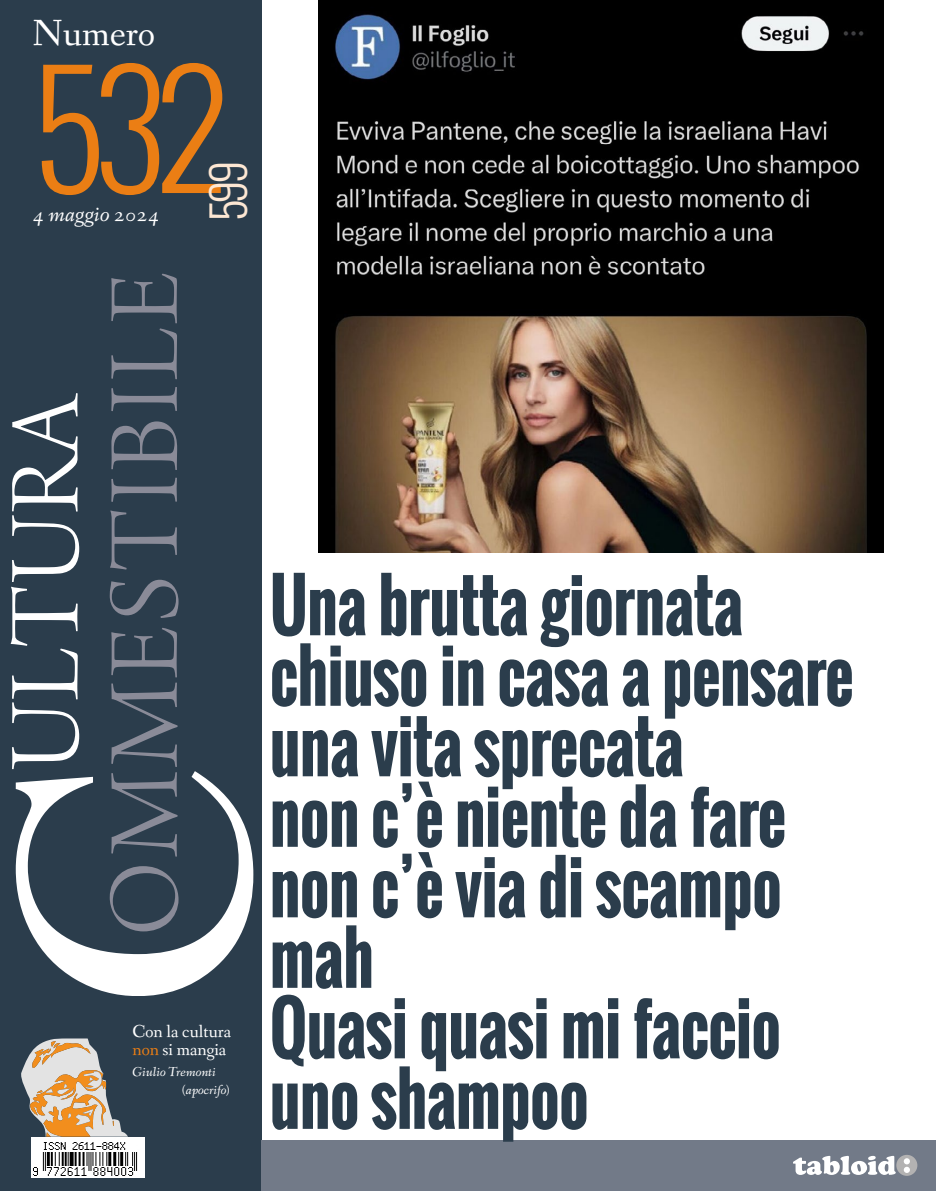
<style>
.page{position:relative;width:936px;height:1191px;background:#fff}
.page>*{position:absolute;margin:0;border:0;box-sizing:border-box;transform-origin:0 0}
.t1{font:300 152.55px "Oswald";color:#eb7e14}
.t2{font:700 71.1px/70.5px "Oswald";letter-spacing:-.01em;color:#2b3d4c;scale:.88 1}
.t3{font:300 45px "Oswald";color:#fde7d3}
.t4{font:37.5px "Fanwood Text";color:#fff}
.t5{font:italic 22.5px "Fanwood Text";color:#fff}
.t6{font:18px/18px "Fanwood Text";color:#fff}
.t7{font:italic 13.5px/18px "Fanwood Text";color:#fff}
.s1{color:#eb7e14}
</style>
<div class="page">
<div style="left:0;top:0;width:261px;height:1191px;background:#2b3d4c"></div>
<svg style="left:11px;top:393px;width:68px;height:376px"></svg>
<svg style="left:111px;top:628px;width:66px;height:139px"></svg>
<svg style="left:110px;top:580px;width:68px;height:38px"></svg>
<svg style="left:110px;top:510px;width:67px;height:59px"></svg>
<svg style="left:111px;top:477px;width:66px;height:25px"></svg>
<svg style="left:111px;top:421px;width:66px;height:49px"></svg>
<svg style="left:111px;top:387px;width:66px;height:24px"></svg>
<svg style="left:111px;top:274px;width:66px;height:105px"></svg>
<svg style="left:16px;top:771px;width:237px;height:224px"></svg>
<svg style="left:21px;top:1038px;width:107px;height:98px"></svg>
<img style="left:32px;top:1137px;width:113px;height:40px">
<div style="left:261px;top:1140px;width:674px;height:51px;background:#727a88"></div>
<div style="left:896px;top:1154px;width:21px;height:21px;background:#b3b2b2;border-radius:50%"></div>
<svg style="left:793px;top:1155px;width:102px;height:19px"></svg>
<svg style="left:903px;top:1158px;width:6px;height:6px"></svg>
<div style="left:903px;top:1166px;width:6px;height:7px;background:#fff;border-radius:50%"></div>
<img style="left:318px;top:0;width:565px;height:552px">
<p class="t4" style="left:33px;top:12px;width:124px">Numero</p>
<h1 class="t1" style="left:33px;top:18px;width:196px">532</h1>
<p class="t5" style="left:33px;top:201px;width:128px">4 maggio 2024</p>
<p class="t3" style="left:195px;top:221px;width:61px;rotate:-90deg">599</p>
<p class="t6" style="left:132px;top:1023px;width:100px">Con la cultura <span class="s1">non</span> si mangia</p>
<p class="t7" style="left:182px;top:1064px;width:49px;text-indent:-50px">Giulio Tremonti (apocrifo)</p>
<p class="t2" style="left:270px;top:570px;width:665px">Una brutta giornata chiuso in casa a pensare una vita sprecata<br>non c’è niente da fare non c’è via di scampo mah<br>Quasi quasi mi faccio uno shampoo</p>
</div>
